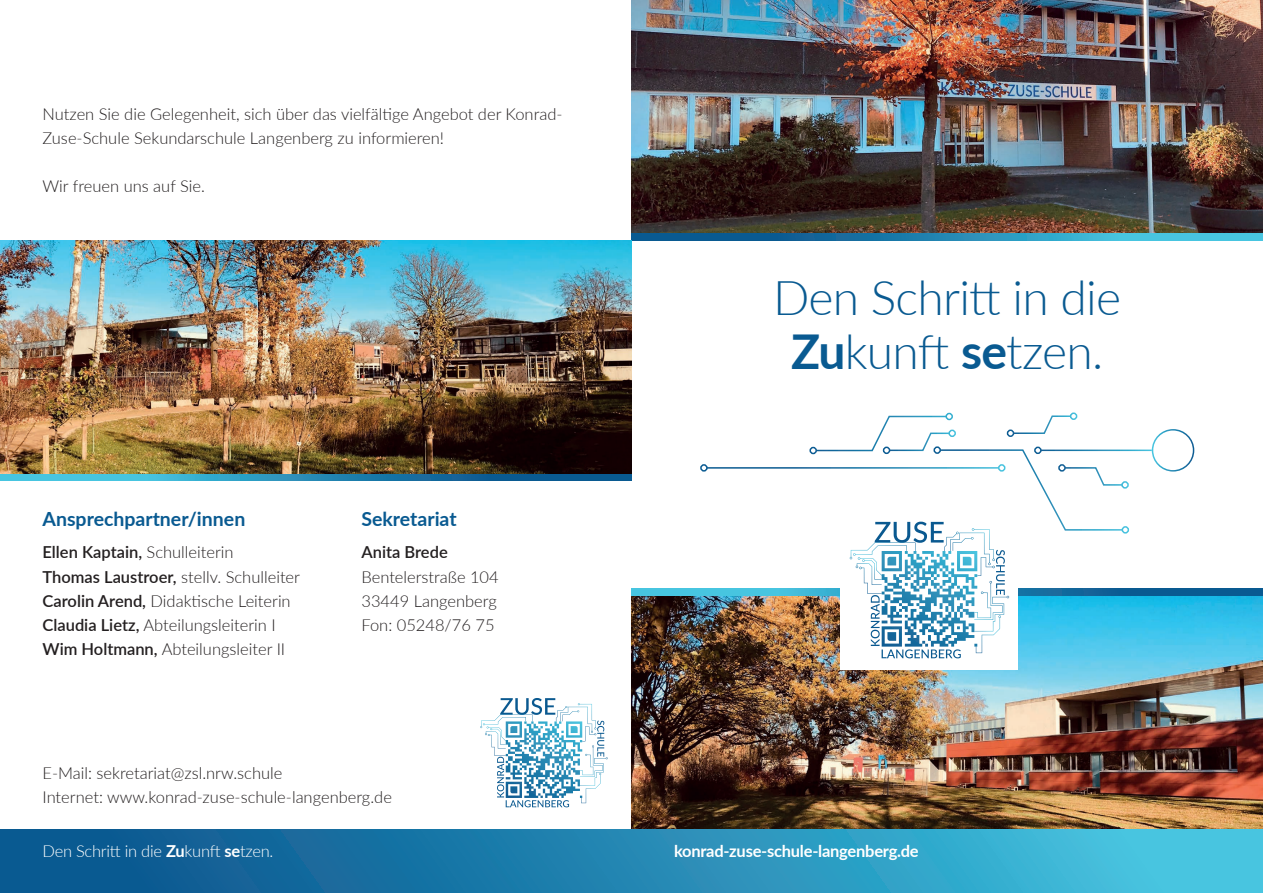
<style>
.page{position:relative;width:1263px;height:893px;background:#fff}
.page>*{position:absolute;margin:0;border:0;box-sizing:border-box;transform-origin:0 0}
.t1{font:300 48px/54px "Lato";letter-spacing:-.015em;color:#095a91;text-align:center}
.t2{font:700 19.5px "Lato";color:#095a91}
.t3{font:300 16.5px/24px "Lato";color:#231f20}
.t4{font:700 16.5px "Lato";letter-spacing:-.015em;color:#fff}
.t5{font:300 16.5px "Lato";letter-spacing:-.015em;color:#fff}
.t6{font:600 16.5px "Lato";color:#231f20}
.s1{font-weight:600}
.s2{font-weight:700}
</style>
<div class="page">
<img style="left:631px;top:0;width:632px;height:234px">
<svg style="left:631px;top:234px;width:632px;height:6px;background:#268cb6"></svg>
<img style="left:631px;top:595px;width:632px;height:234px">
<svg style="left:631px;top:589px;width:632px;height:6px;background:#2b96bd"></svg>
<div style="left:0;top:829px;width:1263px;height:64px;background:linear-gradient(to right,#044d88,#48c9e4)"></div>
<div style="left:841px;top:510px;width:177px;height:160px;background:#fff"></div>
<div style="left:1152px;top:429px;width:42px;height:43px;border:2px solid #fff;border-radius:50%"></div>
<div style="left:809px;top:447px;width:8px;height:7px;border:2px solid #fff;border-radius:50%"></div>
<div style="left:945px;top:413px;width:8px;height:7px;border:2px solid #fff;border-radius:50%"></div>
<div style="left:1121px;top:526px;width:8px;height:8px;border:2px solid #fff;border-radius:50%"></div>
<div style="left:700px;top:464px;width:8px;height:8px;border:2px solid #fff;border-radius:50%"></div>
<div style="left:1070px;top:412px;width:7px;height:8px;border:2px solid #fff;border-radius:50%"></div>
<svg style="left:815px;top:415px;width:309px;height:243px"></svg>
<div style="left:1058px;top:464px;width:8px;height:8px;border:2px solid #fff;border-radius:50%"></div>
<div style="left:1121px;top:481px;width:8px;height:8px;border:2px solid #fff;border-radius:50%"></div>
<svg style="left:480px;top:698px;width:124px;height:109px"></svg>
<img style="left:0;top:240px;width:631px;height:234px">
<svg style="left:0;top:474px;width:631px;height:6px;background:#268db7"></svg>
<p class="t3" style="left:43px;top:101px;width:521px">Nutzen Sie die Gelegenheit, sich über das vielfältige Angebot der Konrad-<br>Zuse-Schule Sekundarschule Langenberg zu informieren!</p>
<p class="t3" style="left:43px;top:173px;width:164px">Wir freuen uns auf Sie.</p>
<p class="t2" style="left:43px;top:504px;width:204px">Ansprechpartner/innen</p>
<p class="t3" style="left:43px;top:540px;width:259px"><span class="s1">Ellen Kaptain,</span> Schulleiterin<br><span class="s1">Thomas Laustroer,</span> stellv. Schulleiter <span class="s1">Carolin Arend,</span> Didaktische Leiterin <span class="s1">Claudia Lietz,</span> Abteilungsleiterin I <span class="s1">Wim Holtmann,</span> Abteilungsleiter II</p>
<p class="t2" style="left:361px;top:504px;width:97px">Sekretariat</p>
<p class="t6" style="left:361px;top:540px;width:88px">Anita Brede</p>
<p class="t3" style="left:361px;top:564px;width:139px;text-align:justify">Bentelerstraße 104<br>33449 Langenberg Fon: 05248/76 75</p>
<p class="t3" style="left:43px;top:760px;width:351px">E-Mail: sekretariat@zsl.nrw.schule<br>Internet: www.konrad-zuse-schule-langenberg.de</p>
<h1 class="t1" style="left:773px;top:269px;width:349px">Den Schritt in die<br><span class="s2">Zu</span>kunft <span class="s2">se</span>tzen.</h1>
<p class="t5" style="left:43px;top:840px;width:232px">Den Schritt in die <span class="s2">Zu</span>kunft <span class="s2">se</span>tzen.</p>
<p class="t4" style="left:674px;top:839px;width:246px">konrad-zuse-schule-langenberg.de</p>
</div>
